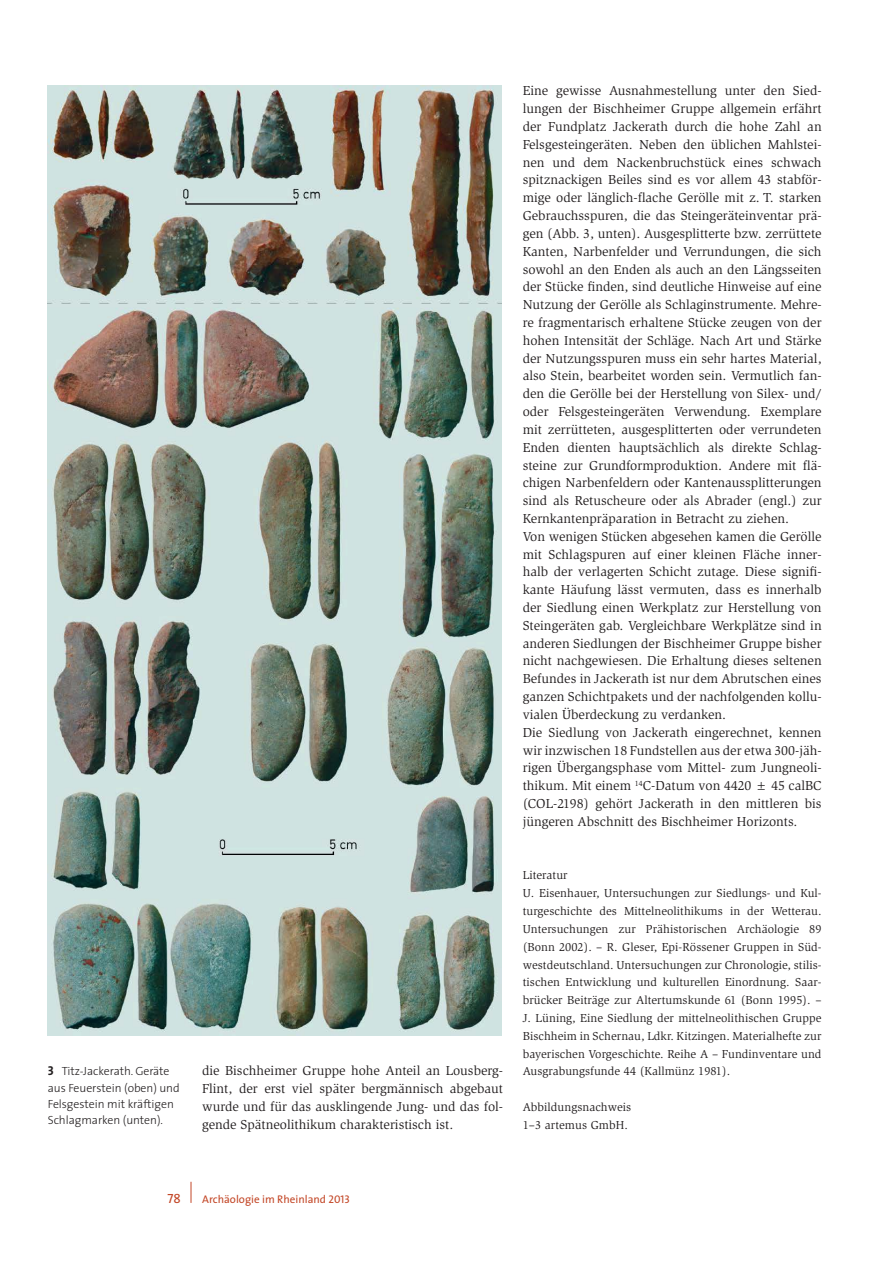
<style>
.page{position:relative;width:893px;height:1263px;background:#fff}
.page>*{position:absolute;margin:0;border:0;box-sizing:border-box;transform-origin:0 0}
.t1{font:13.35px/17.9px "Slimbach";color:#231f20}
.t2{font:13.35px "The Sans Caps";color:#c34727}
.t3{font:11.85px/17.9px "Slimbach";letter-spacing:.005em;color:#231f20}
.t4{font:300 11.85px/16.4px "The Sans";letter-spacing:-.005em;color:#231f20}
.t5{font:11.1px "The Sans";color:#c34727}
.s1{font-family:"The Sans Bold Caps";font-weight:400;font-size:12.9px}
.s2{font-family:"The Sans Caps"}
</style>
<div class="page">
<svg style="left:191px;top:1182px;width:1px;height:21px"></svg>
<img style="left:48px;top:86px;width:453px;height:949px">
<p class="t4" style="left:48px;top:1064px;width:133px"><span class="s1">3</span> Titz-Jackerath. Geräte aus Feuerstein (oben) und<br>Felsgestein mit kräftigen<br>Schlagmarken (unten).</p>
<p class="t1" style="left:202px;top:1063px;width:303px;text-align:justify">die Bischheimer Gruppe hohe Anteil an Lousberg-Flint, der erst viel später bergmännisch abgebaut wurde und für das aus klingende Jung- und das fol&shy;gende Spätneolithikum charakteristisch ist.</p>
<p class="t1" style="left:523px;top:83px;width:300px">Eine gewisse Ausnahmestellung unter den Sied&shy;lungen der Bischheimer Gruppe allgemein erfährt der Fundplatz Jackerath durch die hohe Zahl an Felsgesteingeräten. Neben den üblichen Mahlstei&shy;nen und dem Nackenbruchstück eines schwach spitznackigen Beiles sind es vor allem 43 stabför&shy;mige oder länglich-flache Gerölle mit z. T. starken Gebrauchsspuren, die das Steingeräteinventar prä&shy;gen (Abb. 3, unten). Ausgesplitterte bzw. zerrüttete Kanten, Narbenfelder und Verrundungen, die sich sowohl an den Enden als auch an den Längsseiten der Stücke finden, sind deutliche Hinweise auf eine Nutzung der Gerölle als Schlaginstrumente. Mehre&shy;re fragmentarisch erhaltene Stücke zeugen von der hohen Intensität der Schläge. Nach Art und Stärke der Nutzungsspuren muss ein sehr hartes Material, also Stein, bearbeitet worden sein. Vermutlich fan&shy;den die Gerölle bei der Herstellung von Silex- und/ oder Felsgesteingeräten Verwendung. Exemplare mit zerrütteten, ausgesplitterten oder verrundeten Enden dienten hauptsächlich als direkte Schlag&shy;steine zur Grundformproduktion. Andere mit flä&shy;chigen Narbenfeldern oder Kantenaussplitterungen sind als Retuscheure oder als Abrader (engl.) zur Kernkantenpräparation in Betracht zu ziehen.<br>Von wenigen Stücken abgesehen kamen die Gerölle mit Schlagspuren auf einer kleinen Fläche inner&shy;halb der verlagerten Schicht zutage. Diese signifi&shy;kante Häufung lässt vermuten, dass es innerhalb der Siedlung einen Werkplatz zur Herstellung von Steingeräten gab. Vergleichbare Werkplätze sind in anderen Siedlungen der Bischheimer Gruppe bisher nicht nachgewiesen. Die Erhaltung dieses seltenen Befundes in Jackerath ist nur dem Abrutschen eines ganzen Schichtpakets und der nachfolgenden kollu&shy;vialen Überdeckung zu verdanken.<br>Die Siedlung von Jackerath eingerechnet, kennen wir inzwischen 18 Fundstellen aus der etwa 300-jäh&shy;rigen Übergangsphase vom Mittel- zum Jungneoli&shy;thikum. Mit einem <sup>14</sup>C-Datum von 4420 ± 45 calBC (COL-2198) gehört Jackerath in den mittleren bis jüngeren Abschnitt des Bischheimer Horizonts.</p>
<p class="t3" style="left:523px;top:867px;width:300px">Literatur<br>U. Eisenhauer, Untersuchungen zur Siedlungs- und Kul&shy;turgeschichte des Mittelneolithikums in der Wetterau.<br>Untersuchungen zur Prähistorischen Archäologie 89 (Bonn 2002). – R. Gleser, Epi-Rössener Gruppen in Süd&shy;westdeutschland. Untersuchungen zur Chronologie, stilis&shy;tischen Entwicklung und kulturellen Einordnung. Saar&shy;brücker Beiträge zur Altertumskunde 61 (Bonn 1995). – J. Lüning, Eine Siedlung der mittelneolithischen Gruppe Bischheim in Schernau, Ldkr. Kitzingen. Materialhefte zur bayerischen Vorgeschichte. Reihe A – Fundinventare und Ausgrabungsfunde 44 (Kallmünz 1981).</p>
<p class="t3" style="left:523px;top:1099px;width:110px">Abbildungsnachweis<br>1–3 artemus GmbH.</p>
<p class="t2" style="left:167px;top:1194px;width:15px">78</p>
<p class="t5" style="left:202px;top:1195px;width:149px">Archäologie im Rheinland <span class="s2">2013</span></p>
</div>
